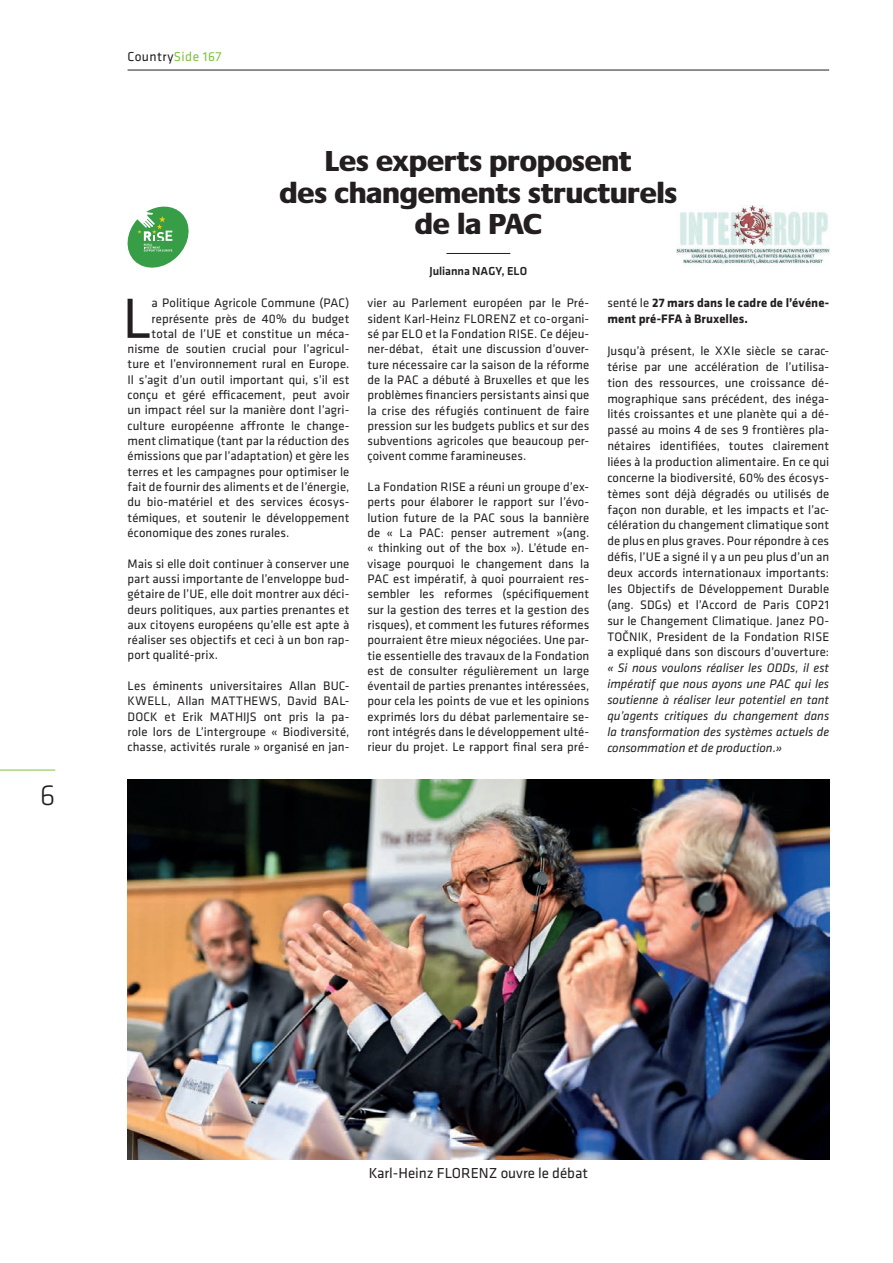
<style>
.page{position:relative;width:893px;height:1263px;background:#fff}
.page>*{position:absolute;margin:0;border:0;box-sizing:border-box;transform-origin:0 0}
.t1{font:58.65px "Klavika";color:#231f20}
.t2{font:800 30px/31.5px "Praxis";color:#231f20;text-align:center}
.t3{font:300 30px "Klavika";color:#231f20}
.t4{font:15px "Klavika";color:#231f20}
.t5{font:13.5px "Klavika";letter-spacing:.03em;color:#231f20}
.t6{font:12.75px/15.3px "Klavika";letter-spacing:.005em;color:#231f20;text-align:justify}
.t7{font:italic 12.75px/15.9px "Klavika";color:#231f20;text-align:justify}
.t8{font:700 12.75px/15.9px "Klavika";letter-spacing:.005em;color:#231f20}
.t9{font:500 12px "Klavika";letter-spacing:-.005em;color:#231f20}
.s1{color:#7fc241}
.s2{font-weight:400}
</style>
<div class="page">
<hr style="left:0;top:770px;width:55px;height:1px;background:#7fc241">
<hr style="left:128px;top:70px;width:701px;height:1px;background:#231f20">
<hr style="left:446px;top:253px;width:64px;height:1px;background:#231f20">
<img style="left:128px;top:779px;width:701px;height:381px">
<svg style="left:128px;top:207px;width:61px;height:61px"></svg>
<img style="left:676px;top:205px;width:153px;height:59px">
<h2 class="t3" style="left:40px;top:779px;width:17px">6</h2>
<p class="t5" style="left:128px;top:49px;width:95px">Country<span class="s1">Side 167</span></p>
<h2 class="t2" style="left:280px;top:146px;width:399px">Les experts proposent<br>des changements structurels de la PAC</h2>
<p class="t9" style="left:430px;top:265px;width:99px">Julianna NAGY, ELO</p>
<h1 class="t1" style="left:123px;top:286px;width:31px">L</h1>
<p class="t6" style="left:152px;top:296px;width:199px">a Politique Agricole Commune (PAC)</p>
<p class="t6" style="left:152px;top:311px;width:199px">représente près de 40% du budget</p>
<p class="t6" style="left:152px;top:326px;width:199px">total de l’UE et constitue un méca-</p>
<p class="t6" style="left:128px;top:341px;width:223px">nisme de soutien crucial pour l’agricul-</p>
<p class="t6" style="left:128px;top:357px;width:223px">ture et l’environnement rural en Europe.</p>
<p class="t6" style="left:128px;top:372px;width:223px">Il s’agit d’un outil important qui, s’il est</p>
<p class="t6" style="left:128px;top:387px;width:223px">conçu et géré efficacement, peut avoir</p>
<p class="t6" style="left:128px;top:403px;width:223px">un impact réel sur la manière dont l’agri-</p>
<p class="t6" style="left:128px;top:418px;width:223px">culture européenne affronte le change-</p>
<p class="t6" style="left:128px;top:433px;width:223px">ment climatique (tant par la réduction des</p>
<p class="t6" style="left:128px;top:449px;width:223px">émissions que par l’adaptation) et gère les</p>
<p class="t6" style="left:128px;top:464px;width:223px">terres et les campagnes pour optimiser le</p>
<p class="t6" style="left:128px;top:479px;width:223px">fait de fournir des aliments et de l’énergie,</p>
<p class="t6" style="left:128px;top:495px;width:223px">du bio-matériel et des services écosys-</p>
<p class="t6" style="left:128px;top:510px;width:223px">témiques, et soutenir le développement</p>
<p class="t6" style="left:128px;top:525px;width:163px">économique des zones rurales.</p>
<p class="t6" style="left:128px;top:556px;width:223px">Mais si elle doit continuer à conserver une part aussi importante de l’enveloppe bud&shy;gétaire de l’UE, elle doit montrer aux déci&shy;deurs politiques, aux parties prenantes et aux citoyens européens qu’elle est apte à réaliser ses objectifs et ceci à un bon rap&shy;port qualité-prix.</p>
<p class="t6" style="left:128px;top:678px;width:223px">Les éminents universitaires Allan BUC-KWELL, Allan MATTHEWS, David BAL-DOCK et Erik MATHIJS ont pris la pa&shy;role lors de L’intergroupe « Biodiversité, chasse, activités rurale » organisé en jan-</p>
<p class="t6" style="left:367px;top:296px;width:223px">vier au Parlement européen par le Pré&shy;sident Karl-Heinz FLORENZ et co-organi&shy;sé par ELO et la Fondation RISE. Ce déjeu&shy;ner-débat, était une discussion d’ouver&shy;ture nécessaire car la saison de la réforme de la PAC a débuté à Bruxelles et que les problèmes financiers persistants ainsi que la crise des réfugiés continuent de faire pression sur les budgets publics et sur des subventions agricoles que beaucoup per&shy;çoivent comme faramineuses.</p>
<p class="t6" style="left:367px;top:479px;width:223px">La Fondation RISE a réuni un groupe d’ex&shy;perts pour élaborer le rapport sur l’évo&shy;lution future de la PAC sous la bannière de « La PAC: penser autrement »(ang. « thinking out of the box »). L’étude en&shy;visage pourquoi le changement dans la PAC est impératif, à quoi pourraient res&shy;sembler les reformes (spécifiquement sur la gestion des terres et la gestion des risques), et comment les futures réformes pourraient être mieux négociées. Une par&shy;tie essentielle des travaux de la Fondation est de consulter régulièrement un large éventail de parties prenantes intéressées, pour cela les points de vue et les opinions exprimés lors du débat parlementaire se&shy;ront intégrés dans le développement ulté&shy;rieur du projet. Le rapport final sera pré-</p>
<p class="t8" style="left:607px;top:295px;width:223px"><span class="s2">senté le</span> 27 mars dans le cadre de l’événe&shy;ment pré-FFA à Bruxelles.</p>
<p class="t6" style="left:607px;top:343px;width:223px;line-height:15.9px">Jusqu’à présent, le XXIe siècle se carac&shy;térise par une accélération de l’utilisa&shy;tion des ressources, une croissance dé&shy;mographique sans précédent, des inéga&shy;lités croissantes et une planète qui a dé&shy;passé au moins 4 de ses 9 frontières pla&shy;nétaires identifiées, toutes clairement liées à la production alimentaire. En ce qui concerne la biodiversité, 60% des écosys&shy;tèmes sont déjà dégradés ou utilisés de façon non durable, et les impacts et l’ac&shy;célération du changement climatique sont de plus en plus graves. Pour répondre à ces défis, l’UE a signé il y a un peu plus d’un an deux accords internationaux importants: les Objectifs de Développement Durable (ang. SDGs) et l’Accord de Paris COP21 sur le Changement Climatique. Janez PO-TOČNIK, President de la Fondation RISE a expliqué dans son discours d’ouverture:</p>
<p class="t7" style="left:607px;top:660px;width:223px">« Si nous voulons réaliser les ODDs, il est impératif que nous ayons une PAC qui les soutienne à réaliser leur potentiel en tant qu’agents critiques du changement dans la transformation des systèmes actuels de consommation et de production.»</p>
<p class="t4" style="left:369px;top:1164px;width:221px">Karl-Heinz FLORENZ ouvre le débat</p>
</div>
